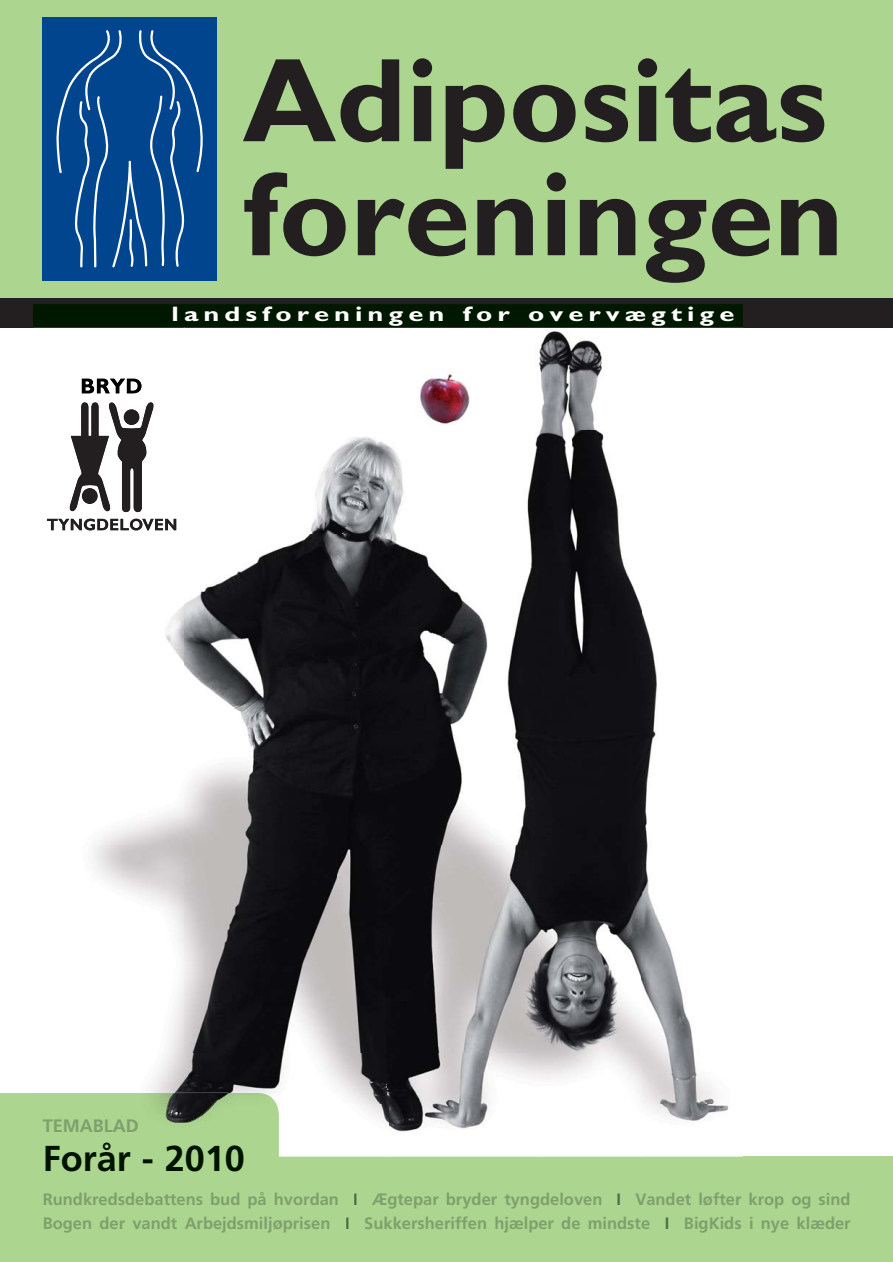
<style>
.page{position:relative;width:893px;height:1262px;background:#fff}
.page>*{position:absolute;margin:0;border:0;box-sizing:border-box;transform-origin:0 0}
.t1{font:700 120px/114px "Gill Sans";color:#231f20}
.t2{font:700 36px "Frutiger";color:#001200}
.t3{font:700 21px "Gill Sans";letter-spacing:.185em;color:#fff;scale:1.3 1}
.t4{font:700 18px "Frutiger";color:#7fa06c}
.t5{font:700 16.5px/24px "Frutiger";color:#7fa06c}
.s1{color:#536e49}
</style>
<div class="page">
<div style="left:0;top:0;width:893px;height:328px;background:#acd590"></div>
<div style="left:0;top:1093px;width:33px;height:64px;background:#acd590"></div>
<div style="left:0;top:298px;width:893px;height:30px;background:#231f20"></div>
<div style="left:43px;top:17px;width:174px;height:264px;background:#00458d"></div>
<svg style="left:56px;top:30px;width:147px;height:238px"></svg>
<div style="left:0;top:1157px;width:893px;height:105px;background:#acd590"></div>
<img style="left:47px;top:331px;width:594px;height:722px">
<img style="left:641px;top:607px;width:102px;height:550px">
<img style="left:151px;top:1053px;width:237px;height:52px">
<img style="left:388px;top:1053px;width:254px;height:104px">
<img style="left:279px;top:1105px;width:109px;height:52px">
<div style="left:33px;top:1093px;width:246px;height:64px;background:#acd58f"></div>
<img style="left:33px;top:304px;width:710px;height:24px">
<div style="left:173px;top:306px;width:561px;height:19px;background:#001700"></div>
<img style="left:82px;top:379px;width:12px;height:14px">
<img style="left:97px;top:379px;width:28px;height:14px">
<img style="left:127px;top:379px;width:14px;height:14px">
<img style="left:68px;top:402px;width:40px;height:109px">
<img style="left:108px;top:402px;width:47px;height:110px">
<svg style="left:47px;top:519px;width:129px;height:11px"></svg>
<img style="left:43px;top:1119px;width:95px;height:13px">
<div style="left:46px;top:1142px;width:198px;height:15px;background:#acd590"></div>
<img style="left:164px;top:1093px;width:64px;height:30px">
<svg style="left:471px;top:370px;width:6px;height:54px"></svg>
<img style="left:418px;top:370px;width:53px;height:54px">
<h1 class="t1" style="left:243px;top:57px;width:603px">Adipositas foreningen</h1>
<p class="t3" style="left:172px;top:306px;width:434px">landsforeningen for overvægtige</p>
<p class="t4" style="left:43px;top:1118px;width:97px">TEMABLAD</p>
<h2 class="t2" style="left:43px;top:1144px;width:204px">Forår 2010</h2>
<h2 class="t2" style="left:142px;top:1144px;width:13px">-</h2>
<p class="t5" style="left:43px;top:1188px;width:809px">Rundkredsdebattens bud på hvordan <span class="s1">I</span> Ægtepar bryder tyngdeloven <span class="s1">I</span> Vandet løfter krop og sind<br>Bogen der vandt Arbejdsmiljøprisen <span class="s1">I</span> Sukkersheriffen hjælper de mindste <span class="s1">I</span> BigKids i nye klæder</p>
</div>
